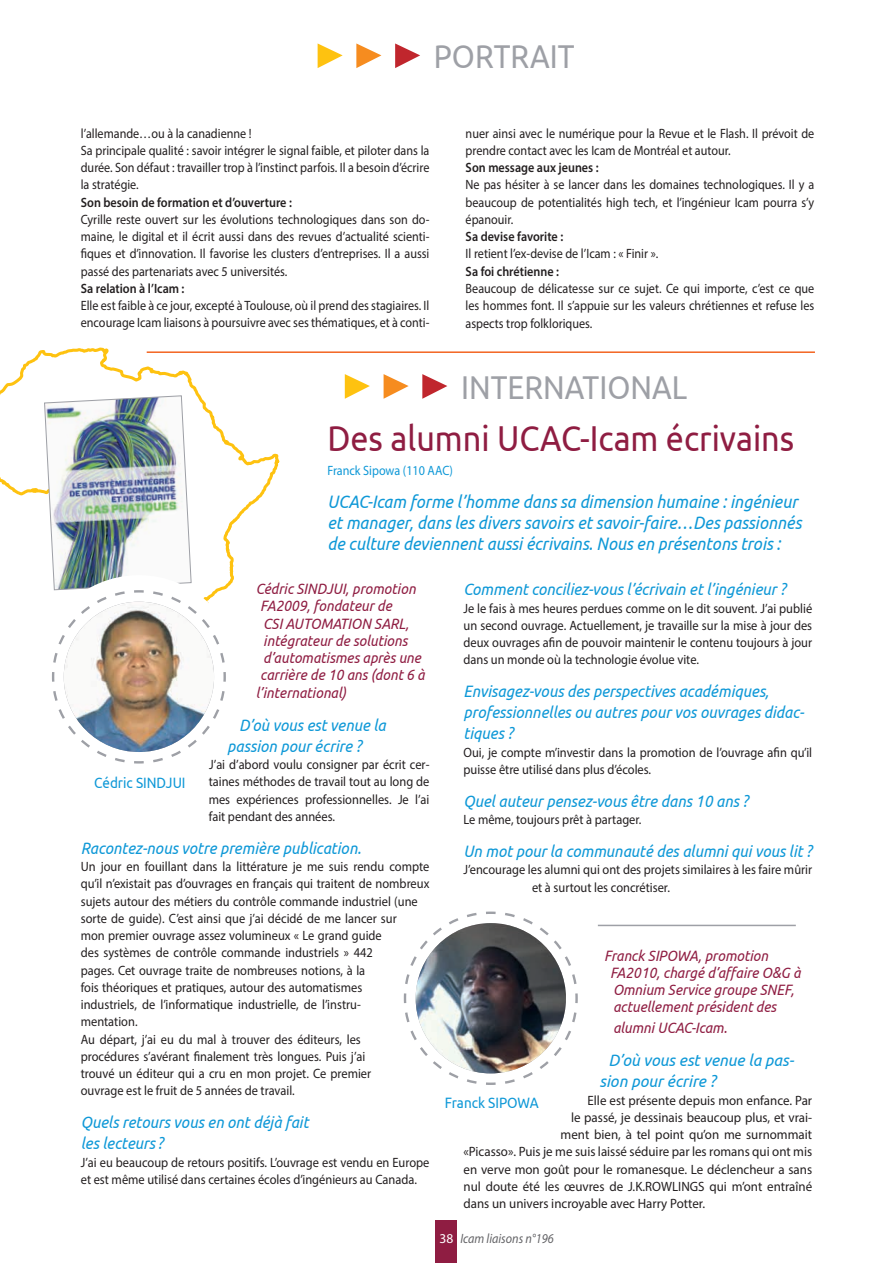
<style>
.page{position:relative;width:893px;height:1263px;background:#fff}
.page>*{position:absolute;margin:0;border:0;box-sizing:border-box;transform-origin:0 0}
.t1{font:36px "Ubuntu";color:#8f1d42;scale:.9 1}
.t2{font:33px "Ubuntu";color:#9ea0a6;scale:.9 1}
.t3{font:italic 18px/21px "Ubuntu";color:#0e98d7;scale:.91 1}
.t4{font:italic 16.5px/21px "Ubuntu";color:#0e98d7;scale:.92 1}
.t5{font:italic 16.5px/21px "Ubuntu";color:#0e98d7;scale:.96 1}
.t6{font:italic 15px/17.2px "Ubuntu";color:#8f1d42;scale:.92 1}
.t7{font:15px "Ubuntu";color:#0e98d7;scale:.9 1}
.t8{font:13.5px/17.2px "Myriad Pro";color:#231f20;scale:.92 1}
.t9{font:13.5px/17.2px "Myriad Pro";color:#231f20;scale:.9 1}
.t10{font:13.5px "Myriad Pro";color:#231f20;scale:.96 1}
.t11{font:600 13.5px "Myriad Pro";color:#231f20;scale:.9 1}
.t12{font:13.5px "Myriad Pro";color:#0e98d7;scale:.9 1}
.t13{font:italic 13.5px "Myriad Pro";color:#636366;scale:.9 1}
.s1{font-style:normal;color:#fff}
</style>
<div class="page">
<div style="left:436px;top:1220px;width:21px;height:43px;background:#8f1d42"></div>
<hr style="left:147px;top:351px;width:668px;height:2px;background:#f36421">
<svg style="left:0;top:347px;width:280px;height:241px"></svg>
<svg style="left:318px;top:43px;width:25px;height:25px"></svg>
<svg style="left:356px;top:43px;width:25px;height:25px"></svg>
<svg style="left:395px;top:43px;width:25px;height:25px"></svg>
<svg style="left:345px;top:374px;width:25px;height:25px"></svg>
<svg style="left:384px;top:374px;width:25px;height:25px"></svg>
<svg style="left:422px;top:374px;width:25px;height:25px"></svg>
<hr style="left:598px;top:925px;width:198px;height:1px;background:#9ea0a6">
<svg style="left:403px;top:911px;width:175px;height:174px"></svg>
<img style="left:416px;top:923px;width:150px;height:150px;border-radius:75px">
<img style="left:44px;top:395px;width:183px;height:369px">
<img style="left:64px;top:602px;width:150px;height:150px;border-radius:75px">
<h2 class="t2" style="left:434px;top:36px;width:158px">PORTRAIT</h2>
<p class="t9" style="left:81px;top:124px;width:389px">l’allemande…ou à la canadienne !<br>Sa principale qualité : savoir intégrer le signal faible, et piloter dans la durée. Son défaut : travailler trop à l’instinct parfois. Il a besoin d’écrire la stratégie.</p>
<p class="t11" style="left:81px;top:194px;width:236px">Son besoin de formation et d’ouverture :</p>
<p class="t9" style="left:81px;top:211px;width:389px;text-align:justify">Cyrille reste ouvert sur les évolutions technologiques dans son do&shy;maine, le digital et il écrit aussi dans des revues d’actualité scienti&shy;fiques et d’innovation. Il favorise les clusters d’entreprises. Il a aussi passé des partenariats avec 5 universités.</p>
<p class="t11" style="left:81px;top:280px;width:117px">Sa relation à l’Icam :</p>
<p class="t9" style="left:81px;top:297px;width:389px">Elle est faible à ce jour, excepté à Toulouse, où il prend des stagiaires. Il encourage Icam liaisons à poursuivre avec ses thématiques, et à conti-</p>
<p class="t9" style="left:466px;top:124px;width:389px">nuer ainsi avec le numérique pour la Revue et le Flash. Il prévoit de prendre contact avec les Icam de Montréal et autour.</p>
<p class="t11" style="left:466px;top:159px;width:149px">Son message aux jeunes :</p>
<p class="t9" style="left:466px;top:176px;width:389px;text-align:justify">Ne pas hésiter à se lancer dans les domaines technologiques. Il y a beaucoup de potentialités high tech, et l’ingénieur Icam pourra s’y épanouir.</p>
<p class="t11" style="left:466px;top:228px;width:110px">Sa devise favorite :</p>
<p class="t9" style="left:466px;top:245px;width:216px">Il retient l’ex-devise de l’Icam : « Finir ».</p>
<p class="t11" style="left:466px;top:263px;width:105px">Sa foi chrétienne :</p>
<p class="t9" style="left:466px;top:280px;width:389px;text-align:justify">Beaucoup de délicatesse sur ce sujet. Ce qui importe, c’est ce que les hommes font. Il s’appuie sur les valeurs chrétiennes et refuse les aspects trop folkloriques.</p>
<h2 class="t2" style="left:461px;top:367px;width:253px">INTERNATIONAL</h2>
<h1 class="t1" style="left:327px;top:416px;width:520px">Des alumni UCAC-Icam écrivains</h1>
<p class="t12" style="left:327px;top:462px;width:141px">Franck Sipowa (110 AAC)</p>
<h3 class="t3" style="left:327px;top:491px;width:522px">UCAC-Icam forme l’homme dans sa dimension humaine : ingénieur et manager, dans les divers savoirs et savoir-faire…Des passionnés de culture deviennent aussi écrivains. Nous en présentons trois :</h3>
<p class="t6" style="left:256px;top:580px;width:175px">Cédric SINDJUI, promotion</p>
<p class="t6" style="left:260px;top:597px;width:145px">FA2009, fondateur de</p>
<p class="t6" style="left:263px;top:614px;width:160px">CSI AUTOMATION SARL,</p>
<p class="t6" style="left:263px;top:631px;width:158px">intégrateur de solutions</p>
<p class="t6" style="left:263px;top:649px;width:173px">d’automatismes après une</p>
<p class="t6" style="left:260px;top:666px;width:180px">carrière de 10 ans (dont 6 à</p>
<p class="t6" style="left:256px;top:683px;width:100px">l’international)</p>
<p class="t4" style="left:227px;top:714px;width:174px;text-indent:12px">D’où vous est venue la passion pour écrire ?</p>
<p class="t8" style="left:209px;top:756px;width:241px;text-align:justify">J’ai d’abord voulu consigner par écrit cer&shy;taines méthodes de travail tout au long de mes expériences professionnelles. Je l’ai fait pendant des années.</p>
<p class="t4" style="left:81px;top:837px;width:306px">Racontez-nous votre première publication.</p>
<p class="t8" style="left:81px;top:858px;width:380px">Un jour en fouillant dans la littérature je me suis rendu compte qu’il n’existait pas d’ouvrages en français qui traitent de nombreux sujets autour des métiers du contrôle commande industriel (une sorte de guide). C’est ainsi que j’ai décidé de me lancer sur<br>mon premier ouvrage assez volumineux « Le grand guide<br>des systèmes de contrôle commande industriels » 442<br>pages. Cet ouvrage traite de nombreuses notions, à la<br>fois théoriques et pratiques, autour des automatismes<br>industriels, de l’informatique industrielle, de l’instru-<br>mentation.<br>Au départ, j’ai eu du mal à trouver des éditeurs, les<br>procédures s’avérant finalement très longues. Puis j’ai<br>trouvé un éditeur qui a cru en mon projet. Ce premier<br>ouvrage est le fruit de 5 années de travail.</p>
<p class="t4" style="left:81px;top:1111px;width:249px">Quels retours vous en ont déjà fait les lecteurs ?</p>
<p class="t8" style="left:81px;top:1153px;width:380px">J’ai eu beaucoup de retours positifs. L’ouvrage est vendu en Europe et est même utilisé dans certaines écoles d’ingénieurs au Canada.</p>
<p class="t7" style="left:94px;top:774px;width:103px">Cédric SINDJUI</p>
<p class="t4" style="left:463px;top:578px;width:352px">Comment conciliez-vous l’écrivain et l’ingénieur ?</p>
<p class="t8" style="left:463px;top:599px;width:381px;text-align:justify">Je le fais à mes heures perdues comme on le dit souvent. J’ai publié un second ouvrage. Actuellement, je travaille sur la mise à jour des deux ouvrages afin de pouvoir maintenir le contenu toujours à jour dans un monde où la technologie évolue vite.</p>
<p class="t4" style="left:463px;top:680px;width:372px">Envisagez-vous des perspectives académiques, professionnelles ou autres pour vos ouvrages didac&shy;tiques ?</p>
<p class="t8" style="left:463px;top:743px;width:381px">Oui, je compte m’investir dans la promotion de l’ouvrage afin qu’il puisse être utilisé dans plus d’écoles.</p>
<p class="t4" style="left:463px;top:790px;width:311px">Quel auteur pensez-vous être dans 10 ans ?</p>
<p class="t8" style="left:463px;top:811px;width:195px">Le même, toujours prêt à partager.</p>
<p class="t4" style="left:463px;top:840px;width:380px">Un mot pour la communauté des alumni qui vous lit ?</p>
<p class="t8" style="left:532px;top:861px;width:306px;text-indent:-68px">J’encourage les alumni qui ont des projets similaires à les faire mûrir et à surtout les concrétiser.</p>
<p class="t6" style="left:610px;top:946px;width:209px;text-indent:-6px">Franck SIPOWA, promotion<br>FA2010, chargé d’affaire O&amp;G à<br>Omnium Service groupe SNEF, actuellement président des</p>
<p class="t6" style="left:613px;top:1019px;width:126px">alumni UCAC-Icam.</p>
<p class="t5" style="left:599px;top:1049px;width:204px;text-indent:9px">D’où vous est venue la pas&shy;sion pour écrire ?</p>
<p class="t10" style="left:587px;top:1092px;width:236px">Elle est présente depuis mon enfance. Par</p>
<p class="t10" style="left:571px;top:1109px;width:253px">le passé, je dessinais beaucoup plus, et vrai-</p>
<p class="t10" style="left:561px;top:1126px;width:264px">ment bien, à tel point qu’on me surnommait</p>
<p class="t10" style="left:463px;top:1143px;width:365px">«Picasso». Puis je me suis laissé séduire par les romans qui ont mis</p>
<p class="t10" style="left:463px;top:1161px;width:365px">en verve mon goût pour le romanesque. Le déclencheur a sans</p>
<p class="t10" style="left:463px;top:1178px;width:365px">nul doute été les œuvres de J.K.ROWLINGS qui m’ont entraîné</p>
<p class="t10" style="left:463px;top:1195px;width:253px">dans un univers incroyable avec Harry Potter.</p>
<p class="t7" style="left:445px;top:1093px;width:106px">Franck SIPOWA</p>
<p class="t13" style="left:439px;top:1230px;width:128px"><span class="s1">38</span> Icam liaisons n°196</p>
</div>
